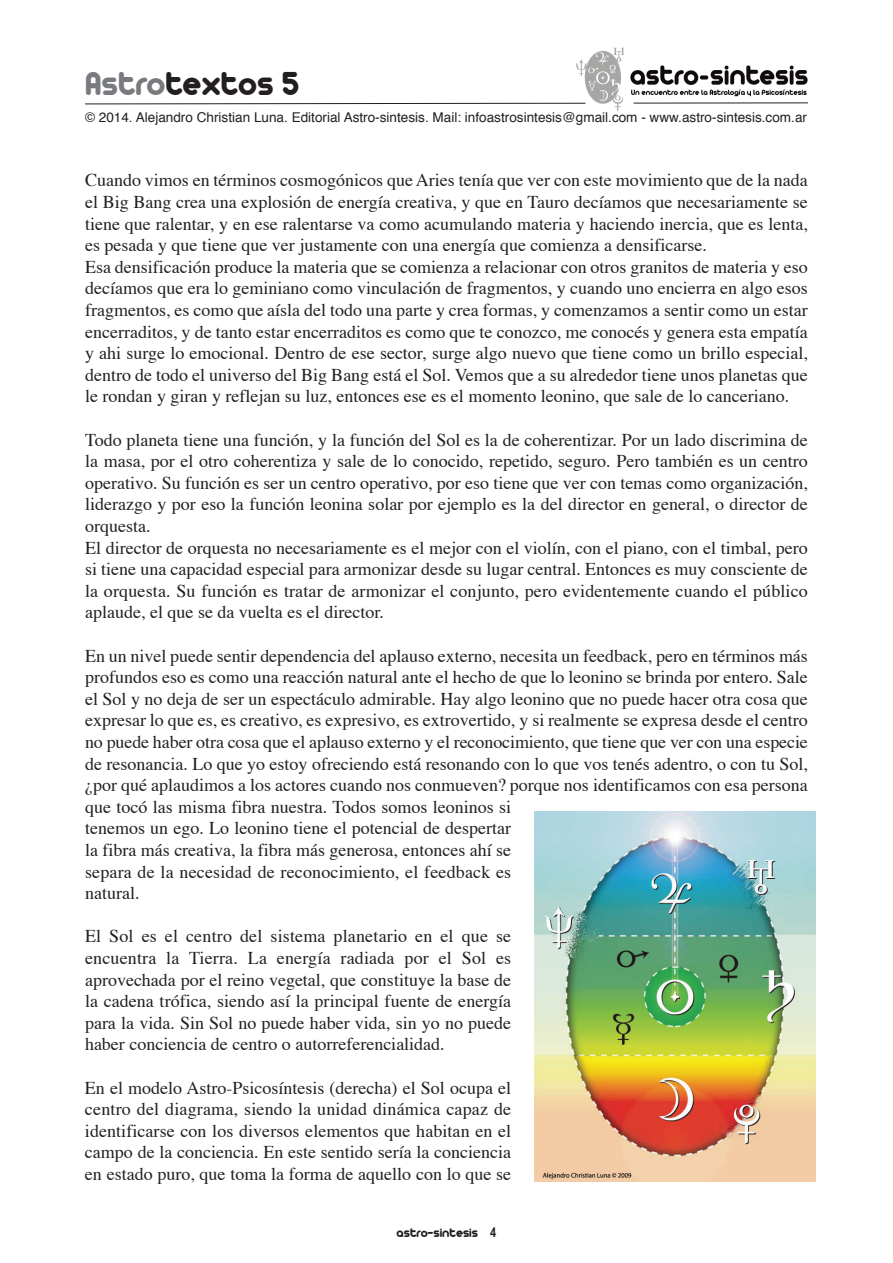
<style>
.page{position:relative;width:893px;height:1263px;background:#fff}
.page>*{position:absolute;margin:0;border:0;box-sizing:border-box;transform-origin:0 0}
.t1{font:36px "Arista";color:#231f20}
.t2{font:18px/21.6px "Times";color:#231f20}
.t3{font:13.5px "Helvetica";color:#231f20}
.t4{font:13.5px "Arista";color:#231f20}
.s1{color:#787a7d}
.s2{font-family:"Arial Narrow";font-weight:700}
</style>
<div class="page">
<img style="left:575px;top:47px;width:233px;height:64px">
<svg style="left:85px;top:102px;width:501px;height:3px"></svg>
<hr style="left:634px;top:102px;width:174px;height:2px;background:#231f20">
<img style="left:534px;top:812px;width:281px;height:370px">
<h1 class="t1" style="left:85px;top:65px;width:216px"><span class="s1">Astro</span>textos 5</h1>
<p class="t3" style="left:85px;top:112px;width:723px">© 2014. Alejandro Christian Luna. Editorial Astro-sintesis. Mail: infoastrosintesis@gmail.com - www.astro-sintesis.com.ar</p>
<p class="t2" style="left:85px;top:171px;width:724px">Cuando vimos en términos cosmogónicos que Aries tenía que ver con este movimiento que de la nada el Big Bang crea una explosión de energía creativa, y que en Tauro decíamos que necesariamente se tiene que ralentar, y en ese ralentarse va como acumulando materia y haciendo inercia, que es lenta, es pesada y que tiene que ver justamente con una energía que comienza a densificarse.<br>Esa densificación produce la materia que se comienza a relacionar con otros granitos de materia y eso decíamos que era lo geminiano como vinculación de fragmentos, y cuando uno encierra en algo esos fragmentos, es como que aísla del todo una parte y crea formas, y comenzamos a sentir como un estar encerraditos, y de tanto estar encerraditos es como que te conozco, me conocés y genera esta empatía y ahi surge lo emocional. Dentro de ese sector, surge algo nuevo que tiene como un brillo especial, dentro de todo el universo del Big Bang está el Sol. Vemos que a su alrededor tiene unos planetas que le rondan y giran y reflejan su luz, entonces ese es el momento leonino, que sale de lo canceriano.</p>
<p class="t2" style="left:85px;top:430px;width:724px">Todo planeta tiene una función, y la función del Sol es la de coherentizar. Por un lado discrimina de la masa, por el otro coherentiza y sale de lo conocido, repetido, seguro. Pero también es un centro operativo. Su función es ser un centro operativo, por eso tiene que ver con temas como organización, liderazgo y por eso la función leonina solar por ejemplo es la del director en general, o director de orquesta.<br>El director de orquesta no necesariamente es el mejor con el violín, con el piano, con el timbal, pero si tiene una capacidad especial para armonizar desde su lugar central. Entonces es muy consciente de la orquesta. Su función es tratar de armonizar el conjunto, pero evidentemente cuando el público aplaude, el que se da vuelta es el director.</p>
<p class="t2" style="left:85px;top:646px;width:724px">En un nivel puede sentir dependencia del aplauso externo, necesita un feedback, pero en términos más profundos eso es como una reacción natural ante el hecho de que lo leonino se brinda por entero. Sale el Sol y no deja de ser un espectáculo admirable. Hay algo leonino que no puede hacer otra cosa que expresar lo que es, es creativo, es expresivo, es extrovertido, y si realmente se expresa desde el centro no puede haber otra cosa que el aplauso externo y el reconocimiento, que tiene que ver con una especie de resonancia. Lo que yo estoy ofreciendo está resonando con lo que vos tenés adentro, o con tu Sol, ¿por qué aplaudimos a los actores cuando nos conmueven? porque nos identificamos con esa persona que tocó las misma fibra nuestra. Todos somos leoninos si<br>tenemos un ego. Lo leonino tiene el potencial de despertar<br>la fibra más creativa, la fibra más generosa, entonces ahí se<br>separa de la necesidad de reconocimiento, el feedback es<br>natural.</p>
<p class="t2" style="left:85px;top:927px;width:428px;text-align:justify">El Sol es el centro del sistema planetario en el que se encuentra la Tierra. La energía radiada por el Sol es aprovechada por el reino vegetal, que constituye la base de la cadena trófica, siendo así la principal fuente de energía para la vida. Sin Sol no puede haber vida, sin yo no puede haber conciencia de centro o autorreferencialidad.</p>
<p class="t2" style="left:85px;top:1078px;width:428px;text-align:justify">En el modelo Astro-Psicosíntesis (derecha) el Sol ocupa el centro del diagrama, siendo la unidad dinámica capaz de identificarse con los diversos elementos que habitan en el campo de la conciencia. En este sentido sería la conciencia en estado puro, que toma la forma de aquello con lo que se</p>
<p class="t4" style="left:397px;top:1226px;width:101px">astro-sintesis <span class="s2">4</span></p>
</div>
